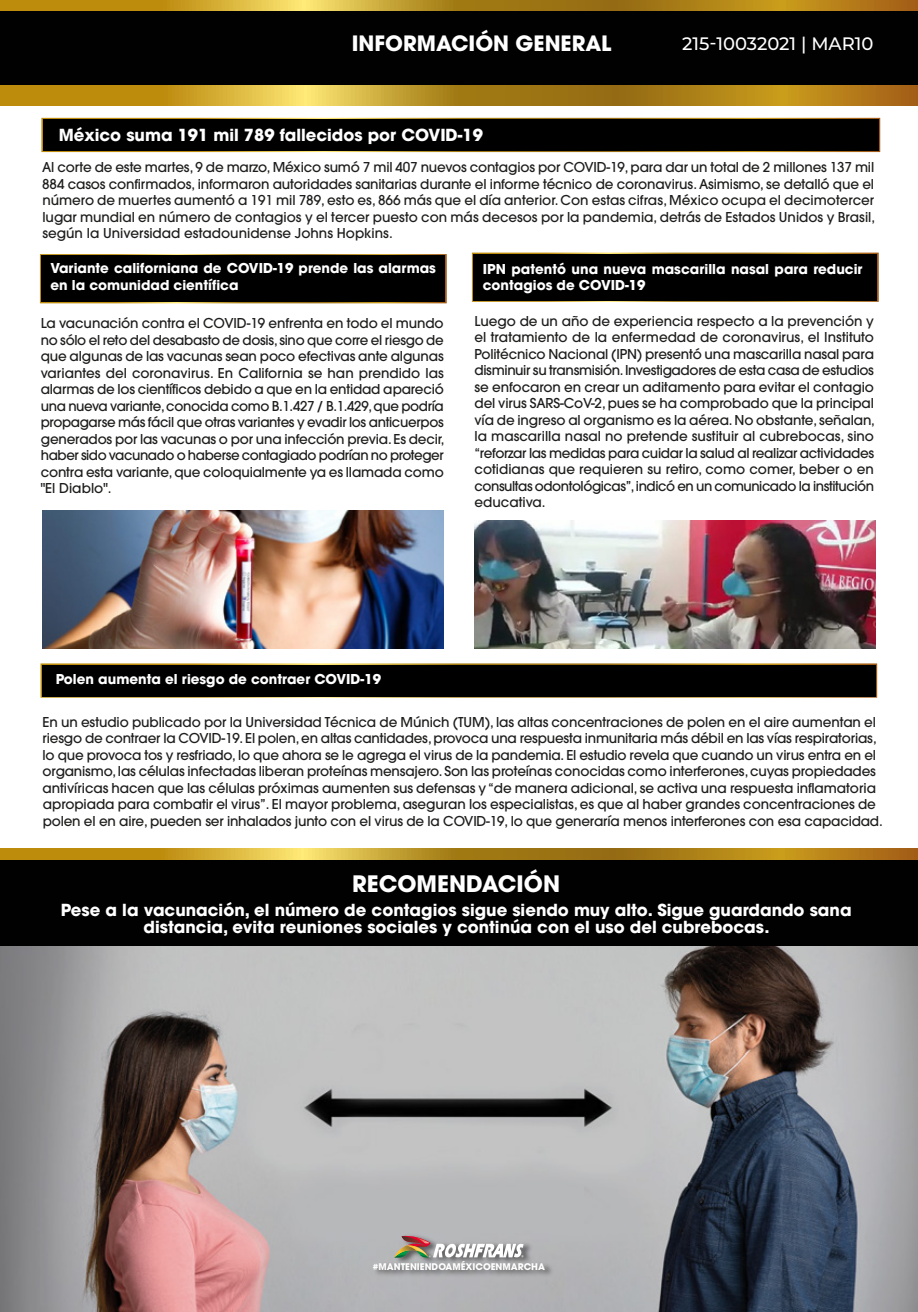
<style>
.page{position:relative;width:918px;height:1312px;background:#fff}
.page>*{position:absolute;margin:0;border:0;box-sizing:border-box;transform-origin:0 0}
.t1{font:700 22.5px "Avant Garde";color:#fff}
.t2{font:700 21px "Avant Garde";color:#fff}
.t3{font:500 18px "Montserrat";color:#fff}
.t4{font:700 16.5px/16.5px "Avant Garde";color:#fff;text-align:center}
.t5{font:500 13.5px/16.5px "Avant Garde";letter-spacing:-.01em;color:#1d1d1c;text-align:justify}
.t6{font:700 13.5px/16.5px "Avant Garde";color:#fff}
.t7{font:700 9.15px "Avant Garde";color:#fff}
</style>
<div class="page">
<img style="left:0;top:945px;width:918px;height:366px">
<div style="left:0;top:859px;width:918px;height:86px;background:#000100"></div>
<svg style="left:0;top:848px;width:918px;height:11px;background:#bb9022"></svg>
<div style="left:0;top:0;width:918px;height:86px;background:#000100"></div>
<svg style="left:0;top:85px;width:918px;height:20px;background:#bb9022"></svg>
<svg style="left:0;top:0;width:918px;height:10px;background:#bb9022"></svg>
<div style="left:41px;top:118px;width:839px;height:34px;background:#000"></div>
<div style="left:40px;top:254px;width:407px;height:49px;background:#000"></div>
<div style="left:472px;top:252px;width:407px;height:50px;background:#000"></div>
<div style="left:41px;top:663px;width:836px;height:34px;background:#000"></div>
<img style="left:475px;top:520px;width:401px;height:128px">
<img style="left:371px;top:1231px;width:185px;height:49px">
<svg style="left:394px;top:1234px;width:130px;height:22px"></svg>
<img style="left:43px;top:510px;width:401px;height:138px">
<h2 class="t2" style="left:352px;top:29px;width:261px">INFORMACIÓN GENERAL</h2>
<h3 class="t3" style="left:682px;top:31px;width:193px">215-10032021 | MAR10</h3>
<p class="t4" style="left:59px;top:126px;width:426px">México suma 191 mil 789 fallecidos por COVID-19</p>
<p class="t5" style="left:42px;top:159px;width:834px">Al corte de este martes, 9 de marzo, México sumó 7 mil 407 nuevos contagios por COVID-19, para dar un total de 2 millones 137 mil 884 casos confirmados, informaron autoridades sanitarias durante el informe técnico de coronavirus. Asimismo, se detalló que el número de muertes aumentó a 191 mil 789, esto es, 866 más que el día anterior. Con estas cifras, México ocupa el decimotercer lugar mundial en número de contagios y el tercer puesto con más decesos por la pandemia, detrás de Estados Unidos y Brasil, según la Universidad estadounidense Johns Hopkins.</p>
<p class="t6" style="left:51px;top:260px;width:387px">Variante californiana de COVID-19 prende las alarmas en la comunidad científica</p>
<p class="t6" style="left:483px;top:260px;width:381px">IPN patentó una nueva mascarilla nasal para reducir contagios de COVID-19</p>
<p class="t5" style="left:41px;top:315px;width:405px">La vacunación contra el COVID-19 enfrenta en todo el mundo no sólo el reto del desabasto de dosis, sino que corre el riesgo de que algunas de las vacunas sean poco efectivas ante algunas variantes del coronavirus. En California se han prendido las alarmas de los científicos debido a que en la entidad apareció una nueva variante, conocida como B.1.427 / B.1.429, que podría propagarse más fácil que otras variantes y evadir los anticuerpos generados por las vacunas o por una infección previa. Es decir, haber sido vacunado o haberse contagiado podrían no proteger contra esta variante, que coloquialmente ya es llamada como "El Diablo".</p>
<p class="t5" style="left:474px;top:312px;width:402px">Luego de un año de experiencia respecto a la prevención y el tratamiento de la enfermedad de coronavirus, el Instituto Politécnico Nacional (IPN) presentó una mascarilla nasal para disminuir su transmisión. Investigadores de esta casa de estudios se enfocaron en crear un aditamento para evitar el contagio del virus SARS-CoV-2, pues se ha comprobado que la principal vía de ingreso al organismo es la aérea. No obstante, señalan, la mascarilla nasal no pretende sustituir al cubrebocas, sino “reforzar las medidas para cuidar la salud al realizar actividades cotidianas que requieren su retiro, como comer, beber o en consultas odontológicas”, indicó en un comunicado la institución educativa.</p>
<p class="t6" style="left:56px;top:670px;width:327px">Polen aumenta el riesgo de contraer COVID-19</p>
<p class="t5" style="left:43px;top:713px;width:842px;text-align:left">En un estudio publicado por la Universidad Técnica de Múnich (TUM), las altas concentraciones de polen en el aire aumentan el riesgo de contraer la COVID-19. El polen, en altas cantidades, provoca una respuesta inmunitaria más débil en las vías respiratorias, lo que provoca tos y resfriado, lo que ahora se le agrega el virus de la pandemia. El estudio revela que cuando un virus entra en el organismo, las células infectadas liberan proteínas mensajero. Son las proteínas conocidas como interferones, cuyas propiedades antivíricas hacen que las células próximas aumenten sus defensas y “de manera adicional, se activa una respuesta inflamatoria apropiada para combatir el virus”. El mayor problema, aseguran los especialistas, es que al haber grandes concentraciones de polen el en aire, pueden ser inhalados junto con el virus de la COVID-19, lo que generaría menos interferones con esa capacidad.</p>
<h1 class="t1" style="left:352px;top:869px;width:209px">RECOMENDACIÓN</h1>
<p class="t4" style="left:61px;top:901px;width:792px">Pese a la vacunación, el número de contagios sigue siendo muy alto. Sigue guardando sana distancia, evita reuniones sociales y continúa con el uso del cubrebocas.</p>
<p class="t7" style="left:373px;top:1260px;width:174px">#MANTENIENDOAMÉXICOENMARCHA</p>
</div>
